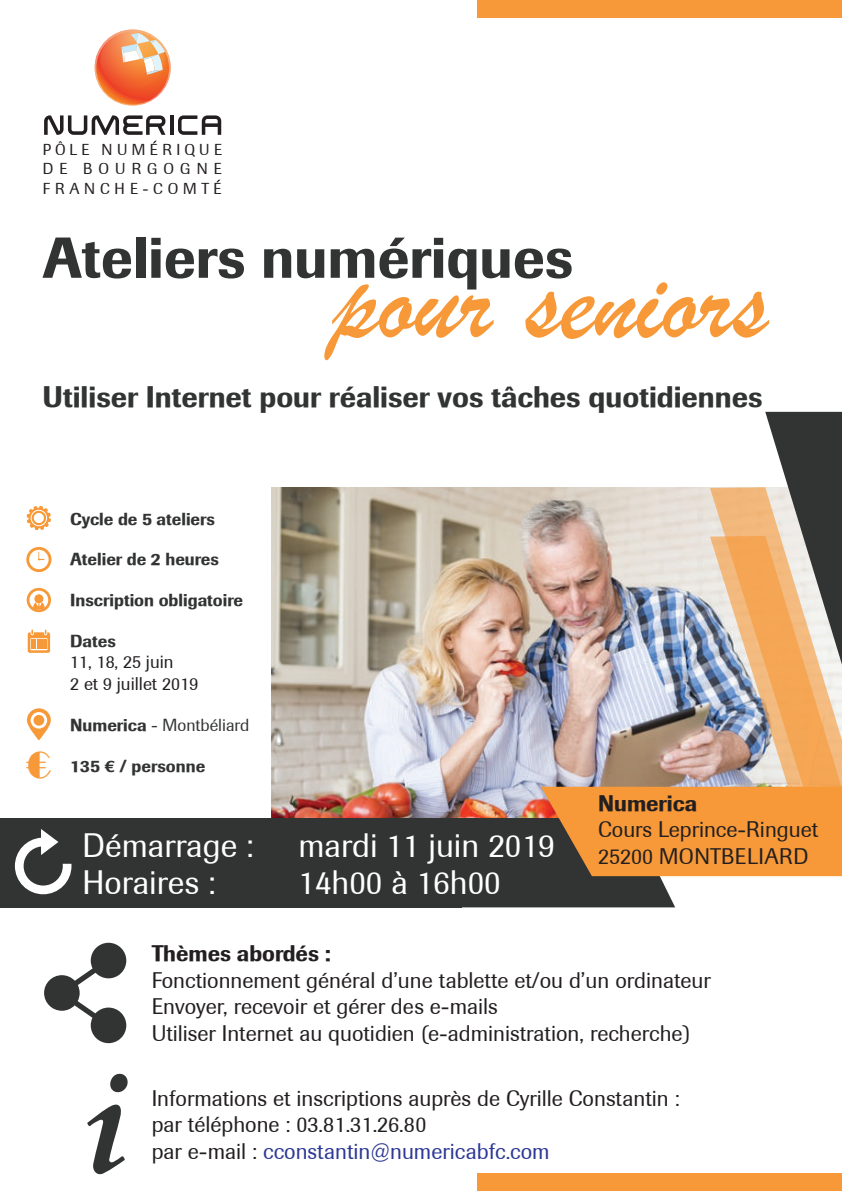
<style>
.page{position:relative;width:842px;height:1191px;background:#fff}
.page>*{position:absolute;margin:0;border:0;box-sizing:border-box;transform-origin:0 0}
.t1{font:115px "Brush Script";color:#f79938}
.t2{font:500 57px "Imago";color:#323333}
.t3{font:38.7px "Broadway";color:#f79938}
.t4{font:33px "Imago";color:#fff}
.t5{font:500 29px "Imago";color:#323333}
.t6{font:22px/26.4px "Imago";color:#231f20}
.t7{font:500 22px "Imago";color:#231f20}
.t8{font:17.9px/21.5px "Imago";color:#231f20}
.t9{font:500 17px "Imago";color:#323333}
.t10{font:17px "Imago";color:#323333}
.t11{font:15.4px/19.5px "Imago";letter-spacing:.315em;color:#231f20;text-align:justify}
.s1{font-weight:500}
.s2{color:#2c3895}
</style>
<div class="page">
<img style="left:271px;top:487px;width:267px;height:331px">
<div style="left:462px;top:818px;width:213px;height:89px;background:#323333"></div>
<svg style="left:44px;top:115px;width:121px;height:20px"></svg>
<hr style="left:170px;top:115px;width:3px;height:20px;background:#231f20">
<svg style="left:178px;top:115px;width:43px;height:20px"></svg>
<svg style="left:95px;top:29px;width:76px;height:77px"></svg>
<img style="left:538px;top:412px;width:304px;height:464px">
<div style="left:478px;top:0;width:364px;height:18px;background:#f79938"></div>
<div style="left:478px;top:1173px;width:364px;height:18px;background:#f79938"></div>
<div style="left:0;top:818px;width:462px;height:89px;background:#323333"></div>
<svg style="left:15px;top:829px;width:56px;height:65px"></svg>
<svg style="left:44px;top:942px;width:82px;height:101px"></svg>
<svg style="left:110px;top:1073px;width:18px;height:20px"></svg>
<svg style="left:87px;top:1104px;width:38px;height:71px"></svg>
<svg style="left:27px;top:506px;width:24px;height:24px"></svg>
<svg style="left:26px;top:547px;width:25px;height:25px"></svg>
<svg style="left:27px;top:588px;width:24px;height:24px"></svg>
<div style="left:34px;top:594px;width:9px;height:9px;background:#f79938;border-radius:50%"></div>
<svg style="left:28px;top:629px;width:22px;height:24px"></svg>
<svg style="left:27px;top:708px;width:24px;height:32px"></svg>
<p class="t11" style="left:43px;top:140px;width:181px">PÔLE NUMERIQUE DE BOURGOGNE FRANCHE-COMTE</p>
<h2 class="t2" style="left:43px;top:223px;width:532px">Ateliers numériques</h2>
<h1 class="t1" style="left:332px;top:232px;width:438px">pour seniors</h1>
<h3 class="t5" style="left:43px;top:379px;width:721px">Utiliser Internet pour réaliser vos tâches quotidiennes</h3>
<p class="t9" style="left:70px;top:508px;width:146px">Cycle de 5 ateliers</p>
<p class="t9" style="left:70px;top:549px;width:150px">Atelier de 2 heures</p>
<p class="t9" style="left:70px;top:590px;width:174px">Inscription obligatoire</p>
<p class="t9" style="left:70px;top:630px;width:47px">Dates</p>
<p class="t8" style="left:70px;top:651px;width:130px">11, 18, 25 juin<br>2 et 9 juillet 2019</p>
<p class="t10" style="left:70px;top:715px;width:181px"><span class="s1">Numerica</span> - Montbéliard</p>
<h3 class="t3" style="left:26px;top:742px;width:26px">€</h3>
<p class="t9" style="left:70px;top:755px;width:137px">135 € / personne</p>
<h3 class="t4" style="left:82px;top:825px;width:173px">Démarrage :</h3>
<h3 class="t4" style="left:298px;top:825px;width:258px">mardi 11 juin 2019</h3>
<h3 class="t4" style="left:82px;top:863px;width:135px">Horaires :</h3>
<h3 class="t4" style="left:298px;top:863px;width:204px">14h00 à 16h00</h3>
<p class="t7" style="left:598px;top:790px;width:100px">Numerica</p>
<p class="t6" style="left:598px;top:816px;width:222px">Cours Leprince-Ringuet<br>25200 MONTBELIARD</p>
<p class="t7" style="left:152px;top:940px;width:181px">Thèmes abordés :</p>
<p class="t6" style="left:152px;top:967px;width:560px">Fonctionnement général d’une tablette et/ou d’un ordinateur<br>Envoyer, recevoir et gérer des e-mails<br>Utiliser Internet au quotidien (e-administration, recherche)</p>
<p class="t6" style="left:152px;top:1085px;width:530px">Informations et inscriptions auprès de Cyrille Constantin : par téléphone : 03.81.31.26.80<br>par e-mail : <span class="s2">cconstantin@numericabfc.com</span></p>
</div>
